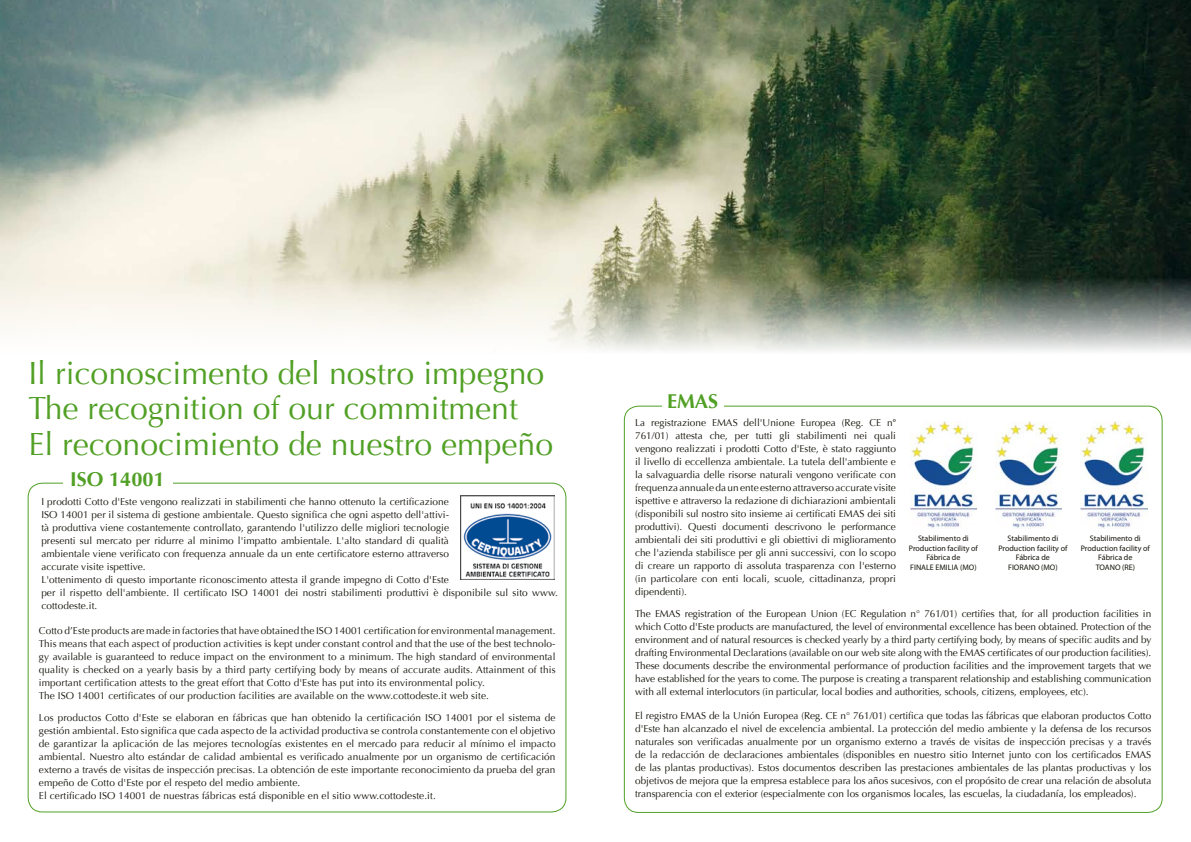
<style>
.page{position:relative;width:1191px;height:842px;background:#fff}
.page>*{position:absolute;margin:0;border:0;box-sizing:border-box;transform-origin:0 0}
.t1{font:32px/35.4px "Optima";color:#51a025}
.t2{font:700 20px "Optima";color:#51a025}
.t3{font:10px/13px "Optima";letter-spacing:.01em;color:#15120a;text-align:justify}
.t4{font:8px/9.6px "Myriad Pro";color:#15120a;text-align:center}
.s1{font-family:"Myriad Pro"}
</style>
<div class="page">
<img style="left:0;top:0;width:1191px;height:277px">
<svg style="left:0;top:277px;width:1191px;height:131px"></svg>
<div style="left:662px;top:390px;width:61px;height:23px;background:#fff"></div>
<img style="left:460px;top:496px;width:95px;height:84px">
<img style="left:910px;top:421px;width:66px;height:108px">
<img style="left:995px;top:421px;width:66px;height:108px">
<img style="left:1080px;top:421px;width:67px;height:107px">
<h1 class="t1" style="left:28px;top:356px;width:526px">Il riconoscimento del nostro impegno<br>The recognition of our commitment<br>El reconocimiento de nuestro empeño</h1>
<h2 class="t2" style="left:70px;top:467px;width:96px">ISO 14001</h2>
<p class="t3" style="left:41px;top:495px;width:518px;text-align:left">I prodotti Cotto d'Este vengono realizzati in stabilimenti che hanno ottenuto la certificazione<br>ISO 14001 per il sistema di gestione ambientale. Questo significa che ogni aspetto dell'attivi-<br>tà produttiva viene costantemente controllato, garantendo l'utilizzo delle migliori tecnologie<br>presenti sul mercato per ridurre al minimo l'impatto ambientale. L'alto standard di qualità<br>ambientale viene verificato con frequenza annuale da un ente certificatore esterno attraverso<br>accurate visite ispettive.<br>L'ottenimento di questo importante riconoscimento attesta il grande impegno di Cotto d'Este<br>per il rispetto dell'ambiente. Il certificato ISO 14001 dei nostri stabilimenti produttivi è disponibile sul sito www. cottodeste.it.</p>
<p class="t3" style="left:39px;top:624px;width:518px;text-align:left">Cotto d’Este products are made in factories that have obtained the ISO 14001 certification for environmental management.<br>This means that each aspect of production activities is kept under constant control and that the use of the best technolo&shy;gy available is guaranteed to reduce impact on the environment to a minimum. The high standard of environmental quality is checked on a yearly basis by a third party certifying body by means of accurate audits. Attainment of this important certification attests to the great effort that Cotto d'Este has put into its environmental policy.<br>The ISO 14001 certificates of our production facilities are available on the www.cottodeste.it web site.</p>
<p class="t3" style="left:39px;top:711px;width:518px;text-align:left">Los productos Cotto d'Este se elaboran en fábricas que han obtenido la certificación ISO 14001 por el sistema de gestión ambiental. Esto significa que cada aspecto de la actividad productiva se controla constantemente con el objetivo de garantizar la aplicación de las mejores tecnologías existentes en el mercado para reducir al mínimo el impacto ambiental. Nuestro alto estándar de calidad ambiental es verificado anualmente por un organismo de certificación externo a través de visitas de inspección precisas. La obtención de este importante reconocimiento da prueba del gran empeño de Cotto d'Este por el respeto del medio ambiente.<br>El certificado ISO 14001 de nuestras fábricas está disponible en el sitio www.cottodeste.it.</p>
<h2 class="t2" style="left:667px;top:390px;width:53px">EMAS</h2>
<p class="t3" style="left:635px;top:416px;width:262px">La registrazione EMAS dell'Unione Europea (Reg. CE n<span class="s1">° </span>761/01) attesta che, per tutti gli stabilimenti nei quali vengono realizzati i prodotti Cotto d'Este, è stato raggiunto il livello di eccellenza ambientale. La tutela dell'ambiente e la salvaguardia delle risorse naturali vengono verificate con frequenza annuale da un ente esterno attraverso accurate visite ispettive e attraverso la redazione di dichiarazioni ambientali (disponibili sul nostro sito insieme ai certificati EMAS dei siti produttivi). Questi documenti descrivono le performance ambientali dei siti produttivi e gli obiettivi di miglioramento che l'azienda stabilisce per gli anni successivi, con lo scopo di creare un rapporto di assoluta trasparenza con l'esterno (in particolare con enti locali, scuole, cittadinanza, propri dipendenti).</p>
<p class="t3" style="left:635px;top:607px;width:517px">The EMAS registration of the European Union (EC Regulation n° 761/01) certifies that, for all production facilities in which Cotto d'Este products are manufactured, the level of environmental excellence has been obtained. Protection of the environment and of natural resources is checked yearly by a third party certifying body, by means of specific audits and by drafting Environmental Declarations (available on our web site along with the EMAS certificates of our production facilities).<br>These documents describe the environmental performance of production facilities and the improvement targets that we have established for the years to come. The purpose is creating a transparent relationship and establishing communication with all external interlocutors (in particular, local bodies and authorities, schools, citizens, employees, etc).</p>
<p class="t3" style="left:635px;top:709px;width:517px">El registro EMAS de la Unión Europea (Reg. CE n° 761/01) certifica que todas las fábricas que elaboran productos Cotto d'Este han alcanzado el nivel de excelencia ambiental. La protección del medio ambiente y la defensa de los recursos naturales son verificadas anualmente por un organismo externo a través de visitas de inspección precisas y a través de la redacción de declaraciones ambientales (disponibles en nuestro sitio Internet junto con los certificados EMAS de las plantas productivas). Estos documentos describen las prestaciones ambientales de las plantas productivas y los objetivos de mejora que la empresa establece para los años sucesivos, con el propósito de crear una relación de absoluta transparencia con el exterior (especialmente con los organismos locales, las escuelas, la ciudadanía, los empleados).</p>
<p class="t4" style="left:909px;top:534px;width:71px">Stabilimento di<br>Production facility of<br>Fábrica de<br>FINALE EMILIA (MO)</p>
<p class="t4" style="left:998px;top:534px;width:71px">Stabilimento di<br>Production facility of<br>Fábrica de<br>FIORANO (MO)</p>
<p class="t4" style="left:1080px;top:534px;width:71px">Stabilimento di<br>Production facility of<br>Fábrica de<br>TOANO (RE)</p>
</div>
